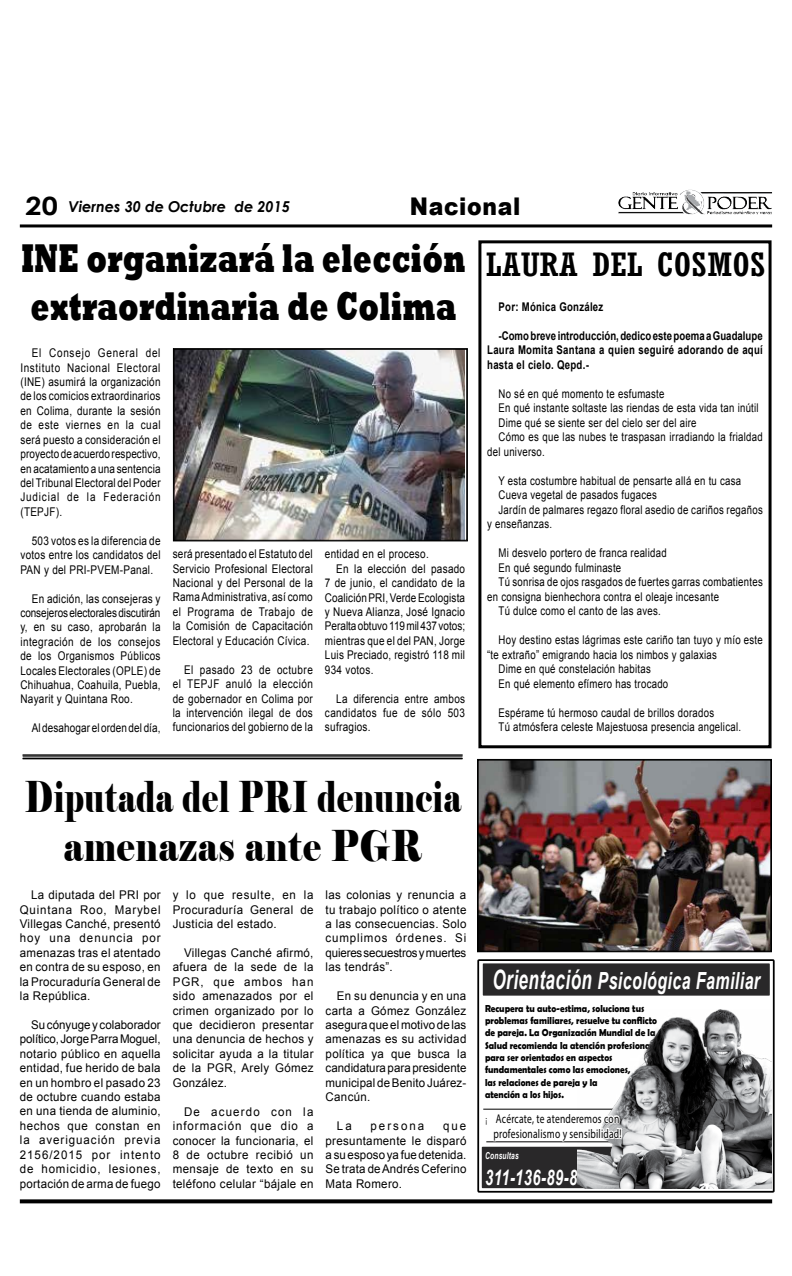
<style>
.page{position:relative;width:792px;height:1276px;background:#fff}
.page>*{position:absolute;margin:0;border:0;box-sizing:border-box;transform-origin:0 0}
.t1{font:42.4px/49px "Elephant";letter-spacing:.025em;color:#000;text-align:center;scale:.72 1}
.t2{font:800 41.2px/48.2px "Rockwell";letter-spacing:.01em;color:#000;scale:.67 1}
.t3{font:condensed 32px "Rockwell";color:#000;scale:1.31 1}
.t4{font:900 24.4px "Arial";letter-spacing:.03em;color:#000;scale:.9 1}
.t5{font:italic 700 23.6px "Arial";letter-spacing:.03em;color:#fff;scale:.68 1}
.t6{font:italic 700 21.5px "Arial";letter-spacing:.03em;color:#fff;scale:.69 1}
.t7{font:italic 700 15px "Century Gothic";color:#000}
.t8{font:12.7px/15.2px "Myriad Pro";letter-spacing:.02em;color:#000;scale:.75 1}
.t9{font:12px/14.4px "Arial";letter-spacing:.03em;color:#000;text-align:justify;scale:.96 1}
.t10{font:12px/14.4px "Arial";letter-spacing:.03em;color:#000;text-align:justify;scale:.83 1}
.t11{font:12px/14.5px "Arial";letter-spacing:.03em;color:#000;scale:.8 1}
.t12{font:700 12px/14.4px "Arial";letter-spacing:.03em;color:#000;text-align:justify;scale:.8 1}
.t13{font:12px "Arial";letter-spacing:.01em;color:#000;scale:.83 1}
.t14{font:12px "Arial";color:#000;scale:.83 1}
.t15{font:12px "Arial";letter-spacing:.175em;color:#000;scale:.96 1}
.t16{font:700 10.2px/12.3px "Berlin Sans FB Demi";color:#000;scale:.9 1}
.t17{font:9.9px "Myriad Pro";color:#000;scale:.66 1}
.t18{font:italic 700 9.6px "Arial";letter-spacing:.03em;color:#fff;scale:.69 1}
.s1{font-style:normal;font-size:25.2px}
.s2{font-size:26.7px}
</style>
<div class="page">
<svg style="left:20px;top:1199px;width:752px;height:4px;background:#181818"></svg>
<img style="left:680px;top:190px;width:23px;height:21px">
<hr style="left:20px;top:224px;width:752px;height:3px;background:#000">
<hr style="left:23px;top:754px;width:439px;height:2px;background:#000">
<hr style="left:23px;top:756px;width:439px;height:1px;background:#000">
<hr style="left:23px;top:758px;width:439px;height:1px;background:#000">
<svg style="left:19px;top:224px;width:495px;height:243px"></svg>
<div style="left:478px;top:240px;width:294px;height:508px;border:3px solid #000"></div>
<img style="left:173px;top:348px;width:295px;height:193px">
<div style="left:174px;top:349px;width:293px;height:191px;border:1px solid #000"></div>
<img style="left:477px;top:759px;width:295px;height:193px">
<div style="left:478px;top:760px;width:293px;height:191px;border:1px solid #000"></div>
<div style="left:477px;top:959px;width:298px;height:233px;border:2px solid #000"></div>
<hr style="left:483px;top:1109px;width:238px;height:1px;background:#000">
<div style="left:483px;top:963px;width:287px;height:32px;background:#292829"></div>
<div style="left:482px;top:1146px;width:289px;height:42px;background:#292829"></div>
<img style="left:578px;top:1009px;width:193px;height:179px">
<svg style="left:485px;top:1077px;width:137px;height:79px"></svg>
<p class="t7" style="left:26px;top:195px;width:266px"><span class="s1">20</span> Viernes 30 de Octubre de 2015</p>
<h3 class="t4" style="left:410px;top:188px;width:124px">Nacional</h3>
<h2 class="t2" style="left:22px;top:234px;width:664px">INE organizará la elección extraordinaria de Colima</h2>
<p class="t10" style="left:20px;top:346px;width:170px;text-indent:11px">El Consejo General del Instituto Nacional Electoral (INE) asumirá la organización de los comicios extraordinarios en Colima, durante la sesión de este viernes en la cual será puesto a consideración el proyecto de acuerdo respectivo, en acatamiento a una sentencia del Tribunal Electoral del Poder Judicial de la Federación (TEPJF).</p>
<p class="t10" style="left:20px;top:533px;width:170px;text-indent:11px">503 votos es la diferencia de votos entre los candidatos del PAN y del PRI-PVEM-Panal.</p>
<p class="t10" style="left:20px;top:591px;width:170px;text-indent:11px">En adición, las consejeras y consejeros electorales discutirán y, en su caso, aprobarán la integración de los consejos de los Organismos Públicos Locales Electorales (OPLE) de Chihuahua, Coahuila, Puebla, Nayarit y Quintana Roo.</p>
<p class="t13" style="left:32px;top:720px;width:157px">Al desahogar el orden del día,</p>
<p class="t10" style="left:173px;top:547px;width:170px">será presentado el Estatuto del Servicio Profesional Electoral Nacional y del Personal de la Rama Administrativa, así como el Programa de Trabajo de la Comisión de Capacitación Electoral y Educación Cívica.</p>
<p class="t10" style="left:173px;top:662px;width:170px;text-indent:11px">El pasado 23 de octubre el TEPJF anuló la elección de gobernador en Colima por la intervención ilegal de dos funcionarios del gobierno de la</p>
<p class="t10" style="left:325px;top:547px;width:127px">entidad en el proceso.</p>
<p class="t10" style="left:336px;top:561px;width:157px">En la elección del pasado</p>
<p class="t10" style="left:325px;top:575px;width:170px">7 de junio, el candidato de la</p>
<p class="t13" style="left:325px;top:589px;width:170px">Coalición PRI, Verde Ecologista</p>
<p class="t10" style="left:325px;top:604px;width:170px">y Nueva Alianza, José Ignacio</p>
<p class="t14" style="left:325px;top:618px;width:170px">Peralta obtuvo 119 mil 437 votos;</p>
<p class="t10" style="left:325px;top:633px;width:170px">mientras que el del PAN, Jorge</p>
<p class="t10" style="left:325px;top:647px;width:170px">Luis Preciado, registró 118 mil</p>
<p class="t10" style="left:325px;top:662px;width:60px">934 votos.</p>
<p class="t10" style="left:325px;top:691px;width:170px;text-indent:11px">La diferencia entre ambos candidatos fue de sólo 503 sufragios.</p>
<h1 class="t1" style="left:25px;top:773px;width:608px">Diputada del PRI denuncia amenazas ante PGR</h1>
<p class="t9" style="left:20px;top:887px;width:148px;text-indent:11px">La diputada del PRI por Quintana Roo, Marybel Villegas Canché, presentó hoy una denuncia por amenazas tras el atentado en contra de su esposo, en la Procuraduría General de la República.</p>
<p class="t9" style="left:20px;top:1017px;width:148px;text-indent:11px">Su cónyuge y colaborador político, Jorge Parra Moguel, notario público en aquella entidad, fue herido de bala en un hombro el pasado 23 de octubre cuando estaba en una tienda de aluminio, hechos que constan en la averiguación previa 2156/2015 por intento de homicidio, lesiones, portación de arma de fuego</p>
<p class="t9" style="left:173px;top:887px;width:148px">y lo que resulte, en la Procuraduría General de Justicia del estado.</p>
<p class="t9" style="left:173px;top:945px;width:148px;text-indent:11px">Villegas Canché afirmó, afuera de la sede de la PGR, que ambos han sido amenazados por el crimen organizado por lo que decidieron presentar una denuncia de hechos y solicitar ayuda a la titular de la PGR, Arely Gómez González.</p>
<p class="t9" style="left:173px;top:1104px;width:148px;text-indent:11px">De acuerdo con la información que dio a conocer la funcionaria, el 8 de octubre recibió un mensaje de texto en su teléfono celular “bájale en</p>
<p class="t9" style="left:326px;top:887px;width:148px">las colonias y renuncia a tu trabajo político o atente a las consecuencias. Solo cumplimos órdenes. Si quieres secuestros y muertes las tendrás”.</p>
<p class="t9" style="left:326px;top:988px;width:148px;text-indent:11px">En su denuncia y en una carta a Gómez González asegura que el motivo de las amenazas es su actividad política ya que busca la candidatura para presidente municipal de Benito Juárez-Cancún.</p>
<p class="t9" style="left:337px;top:1118px;width:17px">La</p>
<p class="t15" style="left:371px;top:1117px;width:58px">persona</p>
<p class="t9" style="left:326px;top:1118px;width:148px;text-indent:117px">que presuntamente le disparó a su esposo ya fue detenida.<br>Se trata de Andrés Ceferino Mata Romero.</p>
<h3 class="t3" style="left:486px;top:246px;width:215px">LAURA DEL COSMOS</h3>
<p class="t12" style="left:499px;top:300px;width:133px">Por: Mónica González</p>
<p class="t12" style="left:487px;top:329px;width:346px;text-indent:11px">-Como breve introducción, dedico este poema a Guadalupe Laura Momita Santana a quien seguiré adorando de aquí hasta el cielo. Qepd.-</p>
<p class="t11" style="left:499px;top:386px;width:209px">No sé en qué momento te esfumaste</p>
<p class="t11" style="left:499px;top:401px;width:327px">En qué instante soltaste las riendas de esta vida tan inútil</p>
<p class="t11" style="left:499px;top:415px;width:249px">Dime qué se siente ser del cielo ser del aire</p>
<p class="t11" style="left:499px;top:430px;width:332px">Cómo es que las nubes te traspasan irradiando la frialdad</p>
<p class="t11" style="left:487px;top:444px;width:74px">del universo.</p>
<p class="t11" style="left:499px;top:473px;width:305px">Y esta costumbre habitual de pensarte allá en tu casa</p>
<p class="t11" style="left:499px;top:488px;width:199px">Cueva vegetal de pasados fugaces</p>
<p class="t11" style="left:499px;top:502px;width:332px">Jardín de palmares regazo floral asedio de cariños regaños</p>
<p class="t11" style="left:487px;top:516px;width:83px">y enseñanzas.</p>
<p class="t11" style="left:499px;top:545px;width:212px">Mi desvelo portero de franca realidad</p>
<p class="t11" style="left:499px;top:560px;width:155px">En qué segundo fulminaste</p>
<p class="t11" style="left:499px;top:575px;width:332px">Tú sonrisa de ojos rasgados de fuertes garras combatientes</p>
<p class="t11" style="left:487px;top:589px;width:291px">en consigna bienhechora contra el oleaje incesante</p>
<p class="t11" style="left:499px;top:603px;width:204px">Tú dulce como el canto de las aves.</p>
<p class="t11" style="left:499px;top:632px;width:332px">Hoy destino estas lágrimas este cariño tan tuyo y mío este</p>
<p class="t11" style="left:487px;top:647px;width:289px">“te extraño” emigrando hacia los nimbos y galaxias</p>
<p class="t11" style="left:499px;top:661px;width:192px">Dime en qué constelación habitas</p>
<p class="t11" style="left:499px;top:676px;width:214px">En qué elemento efímero has trocado</p>
<p class="t11" style="left:499px;top:705px;width:305px">Espérame tú hermoso caudal de brillos dorados<br>Tú atmósfera celeste Majestuosa presencia angelical.</p>
<h3 class="t5" style="left:492px;top:965px;width:395px"><span class="s2">Orientación</span> Psicológica Familiar</h3>
<p class="t16" style="left:485px;top:1002px;width:193px">Recupera tu auto-estima, soluciona tus problemas familiares, resuelve tu conflicto de pareja. La Organización Mundial de la Salud recomienda la atención profesional para ser orientados en aspectos fundamentales como las emociones,<br>las relaciones de pareja y la<br>atención a los hijos.</p>
<p class="t8" style="left:494px;top:1110px;width:172px">Acércate, te atenderemos con profesionalismo y sensibilidad!</p>
<p class="t17" style="left:487px;top:1127px;width:4px;rotate:-180deg">!</p>
<p class="t18" style="left:485px;top:1149px;width:50px">Consultas</p>
<h3 class="t6" style="left:485px;top:1163px;width:147px">311-136-89-86</h3>
</div>
